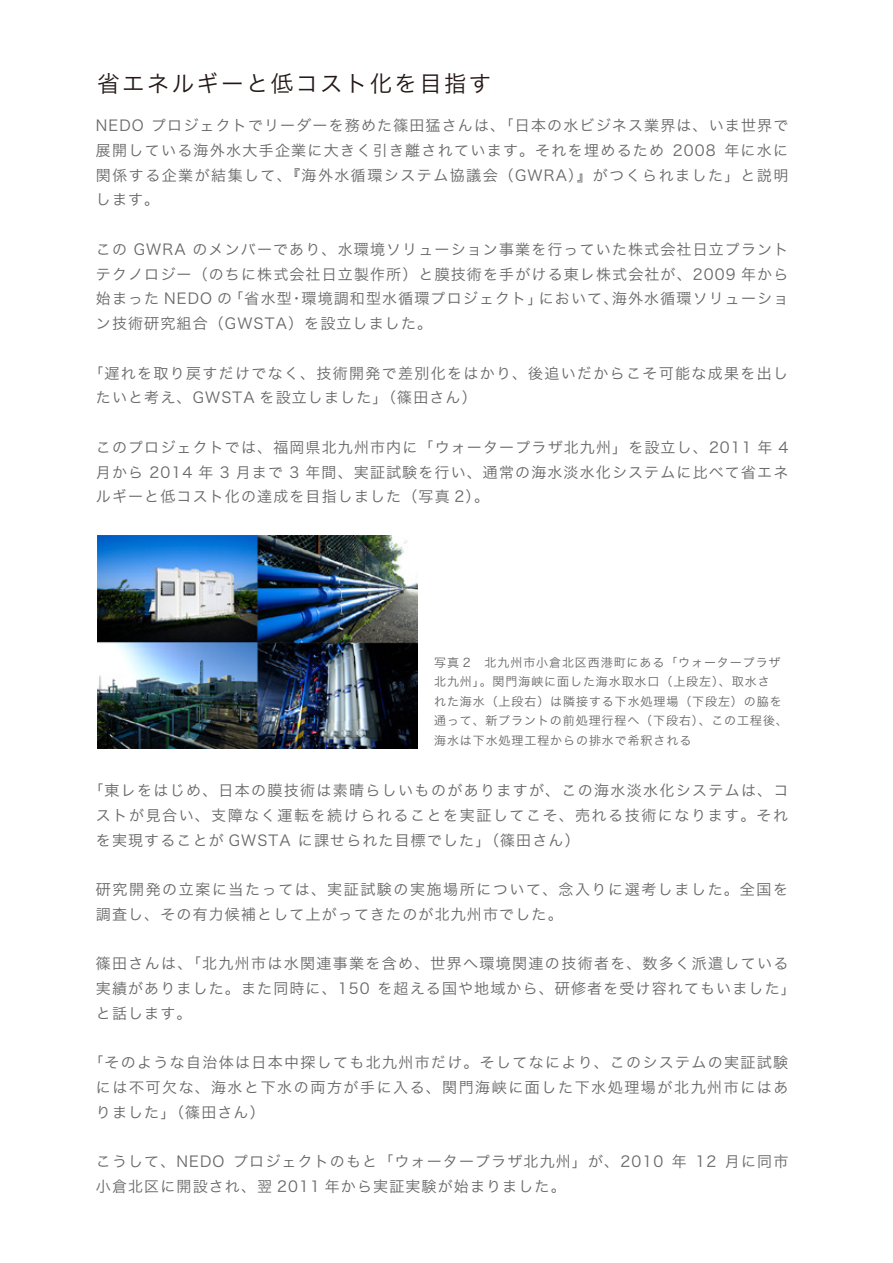
<style>
.page{position:relative;width:893px;height:1263px;background:#fff}
.page>*{position:absolute;margin:0;border:0;box-sizing:border-box;transform-origin:0 0}
.t1{font:22.5px "Hira Kaku Pro W3";letter-spacing:.1em;color:#231815}
.t2{font:15px/24.8px "Hira Kaku Pro W3";letter-spacing:.075em;color:#686767;text-align:justify}
.t3{font:15px/24.8px "Hira Kaku Pro W3";letter-spacing:.105em;color:#686767}
.t4{font:12px/19.5px "Hira Kaku Pro W3";letter-spacing:.075em;color:#686767}
</style>
<div class="page">
<img style="left:97px;top:536px;width:320px;height:213px">
<h1 class="t1" style="left:97px;top:64px;width:395px">省エネルギーと低コスト化を目指す</h1>
<p class="t2" style="left:96px;top:112px;width:694px">NEDO プロジェクトでリーダーを務めた篠田猛さんは、「日本の水ビジネス業界は、いま世界で展開している海外水大手企業に大きく引き離されています。それを埋めるため 2008 年に水に関係する企業が結集して、『海外水循環システム協議会（GWRA）』がつくられました」と説明します。</p>
<p class="t2" style="left:96px;top:236px;width:694px">この GWRA のメンバーであり、水環境ソリューション事業を行っていた株式会社日立プラントテクノロジー（のちに株式会社日立製作所）と膜技術を手がける東レ株式会社が、2009 年から始まった NEDO の「省水型・環境調和型水循環プロジェクト」において、海外水循環ソリューション技術研究組合（GWSTA）を設立しました。</p>
<p class="t2" style="left:96px;top:360px;width:693px;text-indent:-8px">「遅れを取り戻すだけでなく、技術開発で差別化をはかり、後追いだからこそ可能な成果を出したいと考え、GWSTA を設立しました」（篠田さん）</p>
<p class="t2" style="left:96px;top:434px;width:694px">このプロジェクトでは、福岡県北九州市内に「ウォータープラザ北九州」を設立し、2011 年 4月から 2014 年 3 月まで 3 年間、実証試験を行い、通常の海水淡水化システムに比べて省エネルギーと低コスト化の達成を目指しました（写真 2）。</p>
<p class="t4" style="left:434px;top:652px;width:355px">写真 2　北九州市小倉北区西港町にある「ウォータープラザ北九州」。関門海峡に面した海水取水口（上段左）、取水さ<br>れた海水（上段右）は隣接する下水処理場（下段左）の脇を通って、新プラントの前処理行程へ（下段右）、この工程後、海水は下水処理工程からの排水で希釈される</p>
<p class="t2" style="left:96px;top:777px;width:694px;text-indent:-8px">「東レをはじめ、日本の膜技術は素晴らしいものがありますが、この海水淡水化システムは、コストが見合い、支障なく運転を続けられることを実証してこそ、売れる技術になります。それを実現することが GWSTA に課せられた目標でした」（篠田さん）</p>
<p class="t3" style="left:96px;top:876px;width:693px">研究開発の立案に当たっては、実証試験の実施場所について、念入りに選考しました。全国を調査し、その有力候補として上がってきたのが北九州市でした。</p>
<p class="t2" style="left:96px;top:950px;width:701px;text-align:left">篠田さんは、「北九州市は水関連事業を含め、世界へ環境関連の技術者を、数多く派遣している実績がありました。また同時に、150 を超える国や地域から、研修者を受け容れてもいました」と話します。</p>
<p class="t2" style="left:96px;top:1049px;width:694px;text-indent:-8px">「そのような自治体は日本中探しても北九州市だけ。そしてなにより、このシステムの実証試験には不可欠な、海水と下水の両方が手に入る、関門海峡に面した下水処理場が北九州市にはありました」（篠田さん）</p>
<p class="t2" style="left:96px;top:1148px;width:694px">こうして、NEDO プロジェクトのもと「ウォータープラザ北九州」が、2010 年 12 月に同市小倉北区に開設され、翌 2011 年から実証実験が始まりました。</p>
</div>
